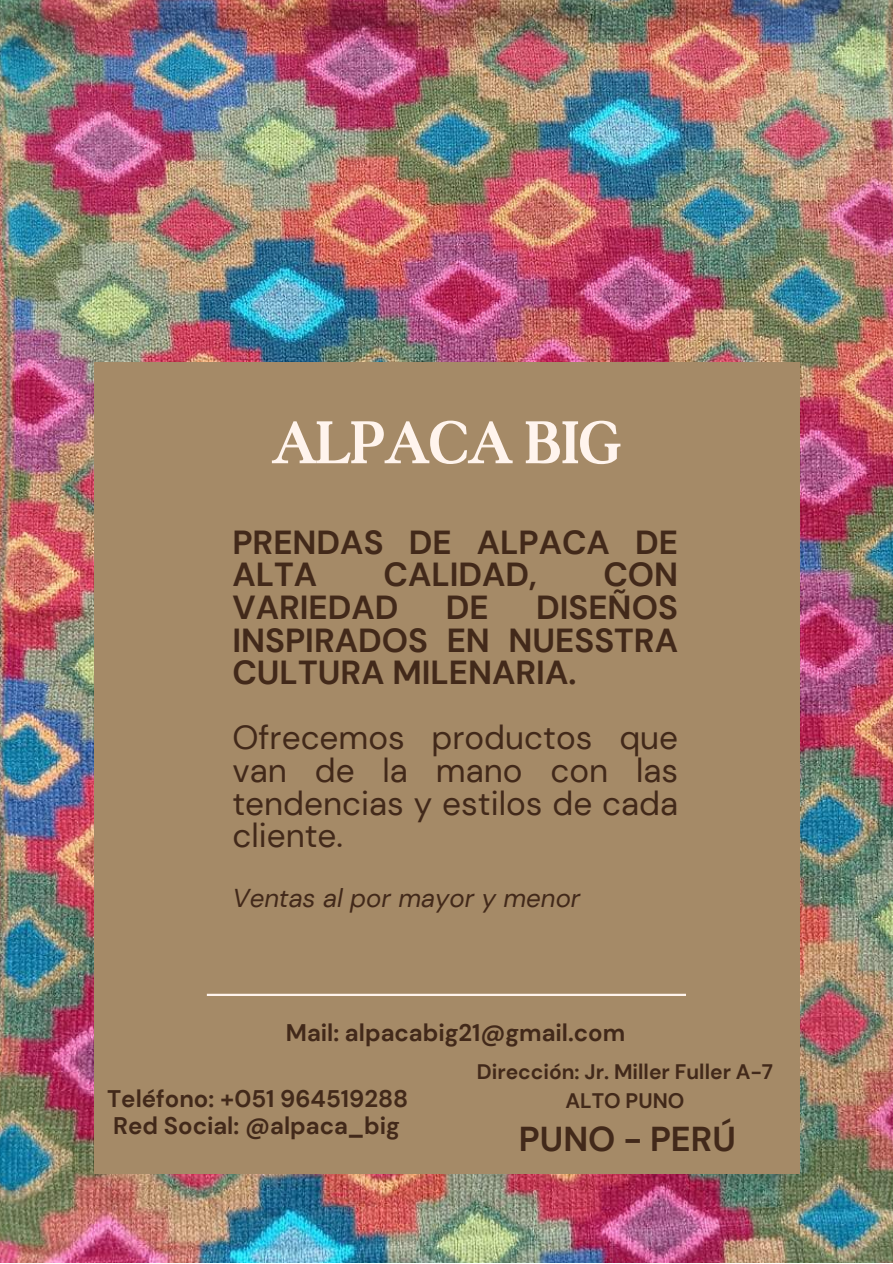
<style>
.page{position:relative;width:893px;height:1264px;background:#fff}
.page>*{position:absolute;margin:0;border:0;box-sizing:border-box;transform-origin:0 0}
.t1{font:700 64.5px "Boston Angel";color:#fff4ed}
.t2{font:700 34.5px "DM Sans";color:#42291a}
.t3{font:700 33.3px/32.5px "DM Sans";color:#42291a}
.t4{font:33.3px/32.5px "DM Sans";color:#42291a;text-align:justify}
.t5{font:italic 25.8px "DM Sans";color:#42291a}
.t6{font:700 24px "DM Sans";color:#42291a}
.t7{font:700 21px/29.2px "DM Sans";color:#42291a;text-align:center}
</style>
<div class="page">
<img style="left:0;top:0;width:892px;height:1262px">
<div style="left:94px;top:362px;width:705px;height:811px;background:#a58a67"></div>
<hr style="left:207px;top:993px;width:479px;height:3px;background:#fff4ed">
<h1 class="t1" style="left:272px;top:404px;width:351px">ALPACA BIG</h1>
<p class="t3" style="left:232px;top:526px;width:447px">PRENDAS DE ALPACA DE<br>ALTA</p>
<p class="t3" style="left:383px;top:558px;width:155px">CALIDAD,</p>
<p class="t3" style="left:603px;top:558px;width:76px">CON</p>
<p class="t3" style="left:232px;top:591px;width:168px">VARIEDAD</p>
<p class="t3" style="left:446px;top:591px;width:44px">DE</p>
<p class="t3" style="left:232px;top:591px;width:447px;text-align:justify;text-indent:303px">DISEÑOS INSPIRADOS EN NUESSTRA CULTURA MILENARIA.</p>
<p class="t4" style="left:232px;top:721px;width:447px">Ofrecemos productos que van de la mano con las tendencias y estilos de cada cliente.</p>
<p class="t5" style="left:232px;top:881px;width:349px">Ventas al por mayor y menor</p>
<p class="t6" style="left:286px;top:1017px;width:341px">Mail: alpacabig21@gmail.com</p>
<p class="t6" style="left:107px;top:1083px;width:302px">Teléfono: +051 964519288</p>
<p class="t6" style="left:113px;top:1109px;width:288px">Red Social: @alpaca_big</p>
<p class="t7" style="left:477px;top:1057px;width:297px">Dirección: Jr. Miller Fuller A-7<br>ALTO PUNO</p>
<p class="t2" style="left:519px;top:1116px;width:218px">PUNO - PERÚ</p>
</div>
